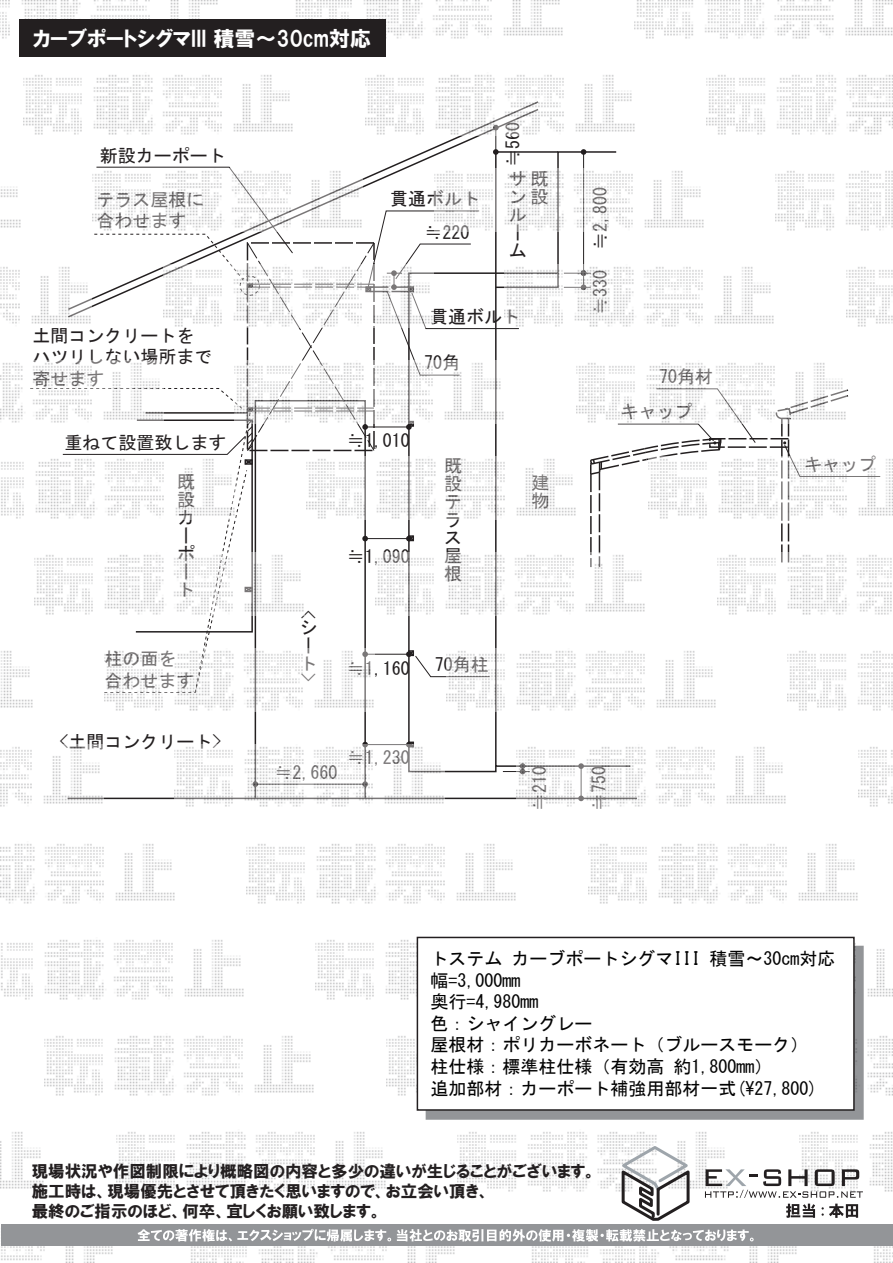
<style>
.page{position:relative;width:893px;height:1263px;background:#fff}
.page>*{position:absolute;margin:0;border:0;box-sizing:border-box;transform-origin:0 0}
.t1{font:21px "HGP Soei Kakugothic UB";color:#fff}
.t2{font:18px/18px "MS Gothic";color:#231f20}
.t3{font:18px/21.6px "MS Gothic";color:#030303}
.t4{font:16.5px/19.8px "HGP Soei Kakugothic UB";color:#231f20}
</style>
<div class="page">
<hr style="left:68px;top:798px;width:569px;height:1px;background:#231f20">
<div style="left:709px;top:438px;width:80px;height:10px;border:2px dashed #231f20"></div>
<svg style="left:775px;top:389px;width:74px;height:164px"></svg>
<svg style="left:62px;top:125px;width:694px;height:648px"></svg>
<img style="left:0;top:0;width:222px;height:39px">
<img style="left:293px;top:0;width:270px;height:39px">
<img style="left:635px;top:0;width:258px;height:39px">
<img style="left:24px;top:75px;width:270px;height:60px">
<img style="left:365px;top:75px;width:270px;height:60px">
<img style="left:707px;top:75px;width:186px;height:60px">
<img style="left:93px;top:168px;width:270px;height:63px">
<img style="left:0;top:186px;width:21px;height:42px">
<img style="left:434px;top:168px;width:270px;height:63px">
<img style="left:776px;top:171px;width:117px;height:60px">
<img style="left:163px;top:264px;width:270px;height:63px">
<img style="left:0;top:264px;width:92px;height:63px">
<img style="left:505px;top:264px;width:269px;height:63px">
<img style="left:846px;top:267px;width:47px;height:60px">
<img style="left:0;top:360px;width:163px;height:63px">
<img style="left:235px;top:360px;width:270px;height:63px">
<img style="left:576px;top:360px;width:270px;height:63px">
<img style="left:1px;top:457px;width:234px;height:63px">
<img style="left:307px;top:457px;width:270px;height:63px">
<img style="left:648px;top:457px;width:245px;height:63px">
<img style="left:34px;top:553px;width:270px;height:63px">
<img style="left:376px;top:553px;width:270px;height:63px">
<img style="left:717px;top:553px;width:175px;height:63px">
<img style="left:105px;top:649px;width:270px;height:63px">
<img style="left:0;top:651px;width:33px;height:57px">
<img style="left:446px;top:649px;width:270px;height:63px">
<img style="left:788px;top:651px;width:105px;height:60px">
<img style="left:0;top:745px;width:103px;height:62px">
<img style="left:175px;top:745px;width:270px;height:62px">
<img style="left:858px;top:747px;width:35px;height:60px">
<img style="left:516px;top:745px;width:270px;height:62px">
<img style="left:0;top:844px;width:175px;height:60px">
<img style="left:247px;top:844px;width:269px;height:60px">
<img style="left:588px;top:844px;width:270px;height:60px">
<img style="left:1px;top:940px;width:243px;height:60px">
<img style="left:316px;top:937px;width:101px;height:63px">
<img style="left:855px;top:943px;width:38px;height:54px">
<img style="left:45px;top:1036px;width:269px;height:60px">
<img style="left:386px;top:1033px;width:31px;height:63px">
<img style="left:867px;top:1036px;width:26px;height:60px">
<img style="left:0;top:1132px;width:44px;height:57px">
<img style="left:116px;top:1132px;width:270px;height:60px">
<img style="left:800px;top:1132px;width:93px;height:60px">
<img style="left:458px;top:1132px;width:267px;height:60px">
<img style="left:1px;top:1246px;width:112px;height:17px">
<img style="left:191px;top:1246px;width:264px;height:17px">
<img style="left:874px;top:1246px;width:19px;height:17px">
<img style="left:532px;top:1246px;width:265px;height:17px">
<svg style="left:618px;top:1144px;width:74px;height:77px"></svg>
<div style="left:426px;top:946px;width:437px;height:173px;background:#939598"></div>
<div style="left:426px;top:946px;width:438px;height:174px;border:2px solid #939598"></div>
<div style="left:417px;top:937px;width:437px;height:173px;background:#fff"></div>
<div style="left:417px;top:937px;width:438px;height:174px;border:2px solid #231f20"></div>
<div style="left:19px;top:20px;width:366px;height:37px;background:#231f20"></div>
<div style="left:1px;top:1224px;width:892px;height:22px;background:#939598"></div>
<svg style="left:138px;top:1229px;width:253px;height:12px"></svg>
<svg style="left:397px;top:1229px;width:357px;height:12px"></svg>
<svg style="left:705px;top:1169px;width:158px;height:49px"></svg>
<p class="t1" style="left:33px;top:28px;width:339px">カーブポートシグマIII 積雪～30cm対応</p>
<p class="t2" style="left:100px;top:146px;width:127px">新設カーポート</p>
<p class="t2" style="left:97px;top:188px;width:109px;line-height:21.6px">テラス屋根に合わせます</p>
<p class="t2" style="left:32px;top:324px;width:181px;line-height:21.6px">土間コンクリートをハツリしない場所まで寄せます</p>
<p class="t2" style="left:390px;top:190px;width:91px">貫通ボルト</p>
<p class="t2" style="left:424px;top:223px;width:46px">≒220</p>
<p class="t2" style="left:504px;top:167px;width:46px;rotate:-90deg">≒560</p>
<p class="t2" style="left:509px;top:169px;width:40px">サ既ン設ル<br>ー<br>ム</p>
<p class="t2" style="left:430px;top:307px;width:91px">貫通ボルト</p>
<p class="t2" style="left:424px;top:354px;width:37px">70角</p>
<p class="t2" style="left:177px;top:423px;width:51px;line-height:38.8px;text-indent:-113px">重ねて設置致します既</p>
<p class="t2" style="left:177px;top:490px;width:19px">設カーポート</p>
<p class="t2" style="left:104px;top:648px;width:92px;line-height:21.6px">柱の面を合わせます</p>
<p class="t2" style="left:60px;top:732px;width:163px">&lt;土間コンクリート&gt;</p>
<p class="t2" style="left:317px;top:610px;width:10px;rotate:90deg">&lt;</p>
<p class="t2" style="left:299px;top:618px;width:18px">シート</p>
<p class="t2" style="left:317px;top:673px;width:10px;rotate:90deg">&gt;</p>
<p class="t2" style="left:347px;top:431px;width:65px">≒1,010</p>
<p class="t2" style="left:347px;top:547px;width:65px">≒1,090</p>
<p class="t2" style="left:444px;top:457px;width:19px;text-align:justify">既設テラス屋根</p>
<p class="t2" style="left:347px;top:659px;width:65px">≒1,160</p>
<p class="t2" style="left:435px;top:655px;width:55px">70角柱</p>
<p class="t2" style="left:532px;top:473px;width:19px">建物</p>
<p class="t2" style="left:347px;top:748px;width:65px">≒1,230</p>
<p class="t2" style="left:275px;top:764px;width:64px">≒2,660</p>
<p class="t2" style="left:531px;top:811px;width:46px;rotate:-90deg">≒210</p>
<p class="t2" style="left:591px;top:315px;width:129px;rotate:-90deg">≒330 ≒2,800</p>
<p class="t2" style="left:659px;top:368px;width:55px">70角材</p>
<p class="t2" style="left:620px;top:403px;width:73px">キャップ</p>
<p class="t2" style="left:590px;top:811px;width:46px;rotate:-90deg">≒750</p>
<p class="t2" style="left:804px;top:455px;width:73px">キャップ</p>
<p class="t3" style="left:430px;top:948px;width:407px">トステム カーブポートシグマIII 積雪～30cm対応幅=3,000mm<br>奥行=4,980mm<br>色：シャイングレー<br>屋根材：ポリカーボネート（ブルースモーク）<br>柱仕様：標準柱仕様（有効高 約1,800mm）<br>追加部材：カーポート補強用部材一式(¥27,800)</p>
<p class="t4" style="left:32px;top:1161px;width:566px">現場状況や作図制限により概略図の内容と多少の違いが生じることがございます。施工時は、現場優先とさせて頂きたく思いますので、お立会い頂き、<br>最終のご指示のほど、何卒、宜しくお願い致します。</p>
</div>
